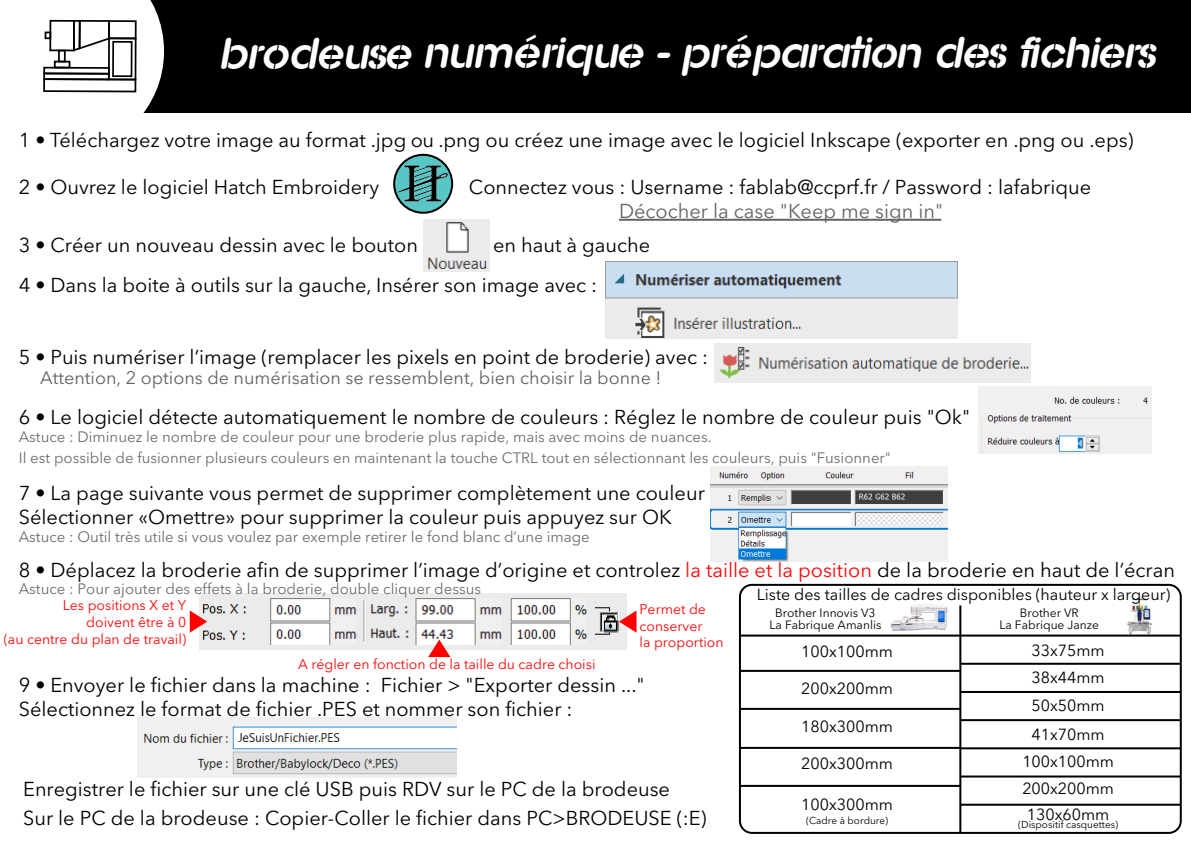
<style>
.page{position:relative;width:1191px;height:842px;background:#fff}
.page>*{position:absolute;margin:0;border:0;box-sizing:border-box;transform-origin:0 0}
.t1{font:italic 42.6px "AG Stencil";color:#fff}
.t2{font:20px/24px "Avenir Next";color:#000}
.t3{font:20px "Avenir Next";color:#626363}
.t4{font:18px "Avenir Next";color:#626363}
.t5{font:16px/27.2px "Avenir Next";color:#000;text-align:justify}
.t6{font:15px "Avenir Next";color:#6d6d6d}
.t7{font:14px/16.8px "Avenir Next";color:#ff0808;text-align:right}
.t8{font:12px/12.4px "Avenir Next";color:#000;text-align:center}
.t9{font:10px "Avenir Next";color:#000}
.s1{color:#ff0808}
</style>
<div class="page">
<img style="left:137px;top:718px;width:319px;height:60px">
<img style="left:1117px;top:597px;width:44px;height:40px">
<img style="left:880px;top:605px;width:76px;height:32px">
<div style="left:0;top:0;width:1191px;height:112px;background:#000"></div>
<svg style="left:0;top:0;width:164px;height:113px;background:#e0e0e0"></svg>
<svg style="left:394px;top:155px;width:58px;height:58px"></svg>
<div style="left:393px;top:154px;width:60px;height:60px;border:2px solid #000;border-radius:50%"></div>
<img style="left:605px;top:261px;width:352px;height:77px">
<img style="left:423px;top:220px;width:67px;height:51px">
<hr style="left:619px;top:219px;width:322px;height:2px;background:#626363">
<img style="left:714px;top:344px;width:316px;height:38px">
<img style="left:978px;top:387px;width:173px;height:66px">
<img style="left:710px;top:467px;width:237px;height:94px">
<img style="left:200px;top:594px;width:426px;height:55px">
<svg style="left:190px;top:610px;width:17px;height:23px"></svg>
<svg style="left:428px;top:640px;width:22px;height:17px"></svg>
<svg style="left:619px;top:610px;width:17px;height:23px"></svg>
<div style="left:739px;top:584px;width:442px;height:250px;border:2px solid #000;border-radius:12px"></div>
<hr style="left:740px;top:634px;width:440px;height:2px;background:#000">
<hr style="left:740px;top:670px;width:220px;height:2px;background:#000">
<hr style="left:960px;top:663px;width:220px;height:2px;background:#000">
<hr style="left:960px;top:691px;width:220px;height:2px;background:#000">
<hr style="left:960px;top:719px;width:220px;height:2px;background:#000">
<hr style="left:960px;top:747px;width:220px;height:2px;background:#000">
<hr style="left:960px;top:775px;width:220px;height:2px;background:#000">
<hr style="left:960px;top:804px;width:220px;height:2px;background:#000">
<hr style="left:740px;top:708px;width:220px;height:2px;background:#000">
<hr style="left:740px;top:747px;width:220px;height:2px;background:#000">
<hr style="left:740px;top:785px;width:220px;height:2px;background:#000">
<hr style="left:959px;top:605px;width:2px;height:228px;background:#000">
<h1 class="t1" style="left:219px;top:30px;width:946px">BRODEUSE NUMÉRIQUE - préparation des fichiers</h1>
<p class="t2" style="left:19px;top:128px;width:1116px">1 • Téléchargez votre image au format .jpg ou .png ou créez une image avec le logiciel Inkscape (exporter en .png ou .eps)</p>
<p class="t2" style="left:19px;top:175px;width:362px">2 • Ouvrez le logiciel Hatch Embroidery</p>
<p class="t2" style="left:469px;top:175px;width:623px">Connectez vous : Username : fablab@ccprf.fr / Password : lafabrique</p>
<p class="t3" style="left:619px;top:199px;width:326px">Décocher la case "Keep me sign in"</p>
<p class="t2" style="left:19px;top:233px;width:401px">3 • Créer un nouveau dessin avec le bouton</p>
<p class="t2" style="left:493px;top:233px;width:159px">en haut à gauche</p>
<p class="t2" style="left:19px;top:273px;width:580px">4 • Dans la boite à outils sur la gauche, Insérer son image avec :</p>
<p class="t2" style="left:19px;top:345px;width:691px">5 • Puis numériser l’image (remplacer les pixels en point de broderie) avec :</p>
<p class="t4" style="left:40px;top:367px;width:623px">Attention, 2 options de numérisation se ressemblent, bien choisir la bonne !</p>
<p class="t2" style="left:19px;top:405px;width:952px">6 • Le logiciel détecte automatiquement le nombre de couleurs : Réglez le nombre de couleur puis "Ok"</p>
<p class="t6" style="left:19px;top:428px;width:694px">Astuce : Diminuez le nombre de couleur pour une broderie plus rapide, mais avec moins de nuances.</p>
<p class="t2" style="left:19px;top:481px;width:687px">7 • La page suivante vous permet de supprimer complètement une couleur<br>Sélectionner «Omettre» pour supprimer la couleur puis appuyez sur OK</p>
<p class="t6" style="left:19px;top:528px;width:572px">Astuce : Outil très utile si vous voulez par exemple retirer le fond blanc d’une image</p>
<p class="t2" style="left:19px;top:558px;width:1157px">8 • Déplacez la broderie afin de supprimer l’image d’origine et controlez <span class="s1">la taille et la position</span> de la broderie en haut de l’écran</p>
<p class="t5" style="left:756px;top:581px;width:415px">Liste des tailles de cadres disponibles (hauteur x largeur)</p>
<p class="t6" style="left:19px;top:449px;width:873px">Il est possible de fusionner plusieurs couleurs en maintenant la touche CTRL tout en sélectionnant les couleurs, puis "Fusionner"</p>
<p class="t6" style="left:19px;top:579px;width:464px">Astuce : Pour ajouter des effets à la broderie, double cliquer dessus</p>
<p class="t7" style="left:4px;top:597px;width:184px">Les positions X et Y<br>doivent être à 0<br>(au centre du plan de travail)</p>
<p class="t7" style="left:639px;top:601px;width:86px;text-align:left">Permet de conserver<br>la proportion</p>
<p class="t8" style="left:769px;top:606px;width:113px">Brother Innovis V3<br>La Fabrique Amanlis</p>
<p class="t8" style="left:999px;top:606px;width:101px">Brother VR<br>La Fabrique Janze</p>
<p class="t5" style="left:1031px;top:637px;width:75px">33x75mm 38x44mm 50x50mm</p>
<p class="t5" style="left:1022px;top:721px;width:93px;text-align:center">41x70mm<br>100x100mm<br>200x200mm</p>
<p class="t5" style="left:801px;top:638px;width:93px">100x100mm</p>
<p class="t5" style="left:801px;top:675px;width:93px">200x200mm</p>
<p class="t5" style="left:801px;top:712px;width:93px">180x300mm</p>
<p class="t5" style="left:801px;top:750px;width:93px">200x300mm</p>
<p class="t5" style="left:801px;top:791px;width:93px">100x300mm</p>
<p class="t9" style="left:806px;top:815px;width:84px">(Cadre à bordure)</p>
<p class="t7" style="left:298px;top:655px;width:299px">A régler en fonction de la taille du cadre choisi</p>
<p class="t2" style="left:19px;top:673px;width:627px">9 • Envoyer le fichier dans la machine : Fichier &gt; "Exporter dessin ..."<br>Sélectionnez le format de fichier .PES et nommer son fichier :</p>
<p class="t2" style="left:23px;top:777px;width:648px">Enregistrer le fichier sur une clé USB puis RDV sur le PC de la brodeuse</p>
<p class="t5" style="left:1027px;top:800px;width:84px">130x60mm</p>
<p class="t9" style="left:1018px;top:818px;width:102px">(Dispositif casquettes)</p>
<p class="t2" style="left:23px;top:806px;width:685px">Sur le PC de la brodeuse : Copier-Coller le fichier dans PC&gt;BRODEUSE (:E)</p>
</div>
